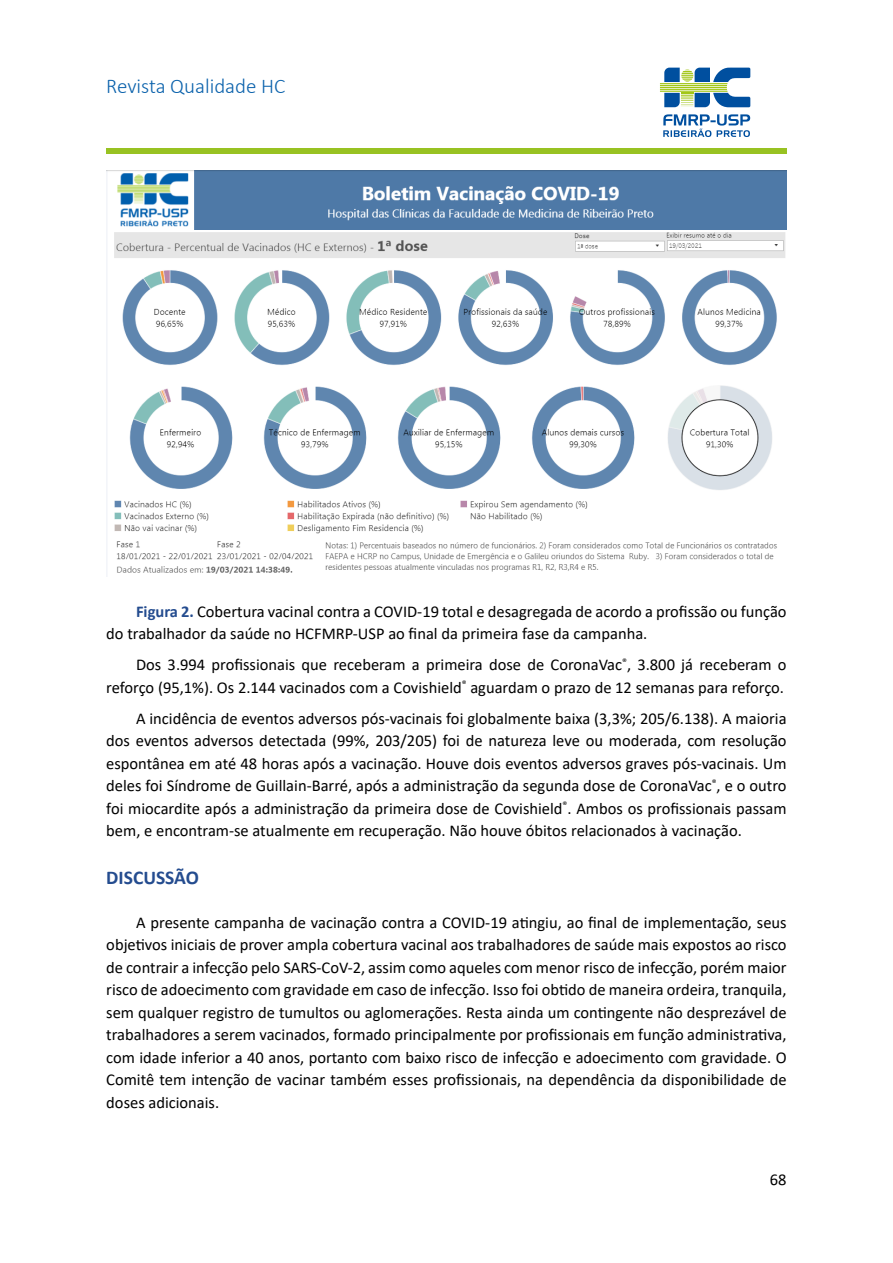
<style>
.page{position:relative;width:893px;height:1263px;background:#fff}
.page>*{position:absolute;margin:0;border:0;box-sizing:border-box;transform-origin:0 0}
.t1{font:300 21px "Calibri";color:#0b62ac}
.t2{font:700 19.5px "Calibri";color:#244c8f}
.t3{font:16.5px/22.5px "Calibri";color:#000;text-align:justify}
.s1{font-weight:700;color:#244c8f}
</style>
<div class="page">
<div style="left:106px;top:148px;width:681px;height:5px;background:#98c222"></div>
<svg style="left:660px;top:68px;width:90px;height:39px"></svg>
<svg style="left:663px;top:114px;width:87px;height:23px"></svg>
<img style="left:106px;top:170px;width:681px;height:407px">
<p class="t1" style="left:106px;top:73px;width:181px">Revista Qualidade HC</p>
<p class="t3" style="left:106px;top:599px;width:682px;text-indent:30px"><span class="s1">Figura 2.</span> Cobertura vacinal contra a COVID-19 total e desagregada de acordo a profissão ou função do trabalhador da saúde no HCFMRP-USP ao final da primeira fase da campanha.</p>
<p class="t3" style="left:106px;top:653px;width:682px;text-align:right">Dos 3.994 profissionais que receberam a primeira dose de CoronaVac<sup>®</sup>, 3.800 já receberam o reforço (95,1%). Os 2.144 vacinados com a Covishield<sup>®</sup> aguardam o prazo de 12 semanas para reforço.</p>
<p class="t3" style="left:106px;top:706px;width:682px;text-indent:30px">A incidência de eventos adversos pós-vacinais foi globalmente baixa (3,3%; 205/6.138). A maioria dos eventos adversos detectada (99%, 203/205) foi de natureza leve ou moderada, com resolução espontânea em até 48 horas após a vacinação. Houve dois eventos adversos graves pós-vacinais. Um deles foi Síndrome de Guillain-Barré, após a administração da segunda dose de CoronaVac<sup>®</sup>, e o outro foi miocardite após a administração da primeira dose de Covishield<sup>®</sup>. Ambos os profissionais passam bem, e encontram-se atualmente em recuperação. Não houve óbitos relacionados à vacinação.</p>
<p class="t2" style="left:106px;top:864px;width:94px">DISCUSSÃO</p>
<p class="t3" style="left:106px;top:911px;width:682px;text-indent:30px">A presente campanha de vacinação contra a COVID-19 atingiu, ao final de implementação, seus objetivos iniciais de prover ampla cobertura vacinal aos trabalhadores de saúde mais expostos ao risco de contrair a infecção pelo SARS-CoV-2, assim como aqueles com menor risco de infecção, porém maior risco de adoecimento com gravidade em caso de infecção. Isso foi obtido de maneira ordeira, tranquila, sem qualquer registro de tumultos ou aglomerações. Resta ainda um contingente não desprezável de trabalhadores a serem vacinados, formado principalmente por profissionais em função administrativa, com idade inferior a 40 anos, portanto com baixo risco de infecção e adoecimento com gravidade. O Comitê tem intenção de vacinar também esses profissionais, na dependência da disponibilidade de doses adicionais.</p>
<p class="t3" style="left:770px;top:1168px;width:18px">68</p>
</div>
